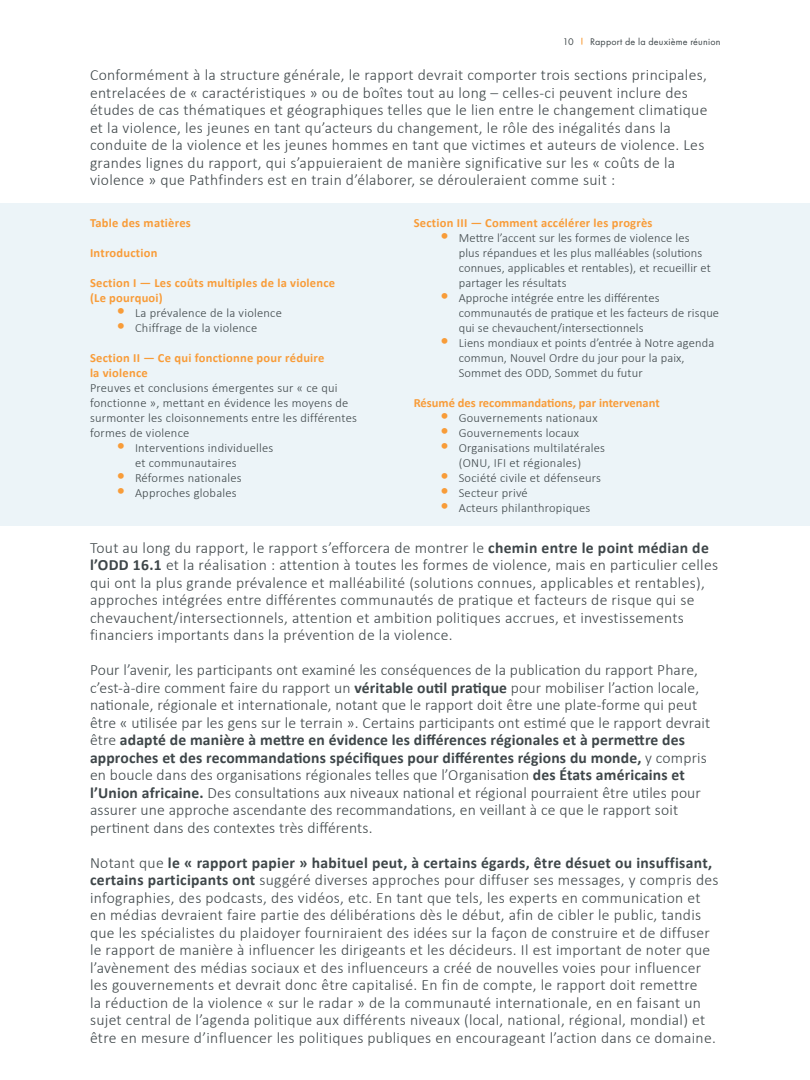
<style>
.page{position:relative;width:810px;height:1080px;background:#fff}
.page>*{position:absolute;margin:0;border:0;box-sizing:border-box;transform-origin:0 0}
.Copy{font:300 15.62px/17.5px "Calibri";letter-spacing:.02em;color:#3e4649}
.Copy-2{font:300 12.5px/15px "Calibri";letter-spacing:.01em;color:#3e4649}
.Copy-3{font:700 12.5px/15px "Calibri";letter-spacing:.02em;color:#f89c39}
.Copy-4{font:700 12.5px "Calibri";color:#f89c39}
.t1{font:10px "Futura PT";letter-spacing:.02em;color:#3e4649}
.s1{font-family:"Gilroy";font-weight:900;font-size:17.5px;color:#f89c39}
.s2{font-weight:700}
</style>
<div class="page">
<div style="left:0;top:204px;width:810px;height:322px;background:#ecf4f8"></div>
<p class="t1" style="left:563px;top:35px;width:12px">10</p>
<p class="t1" style="left:590px;top:35px;width:132px">Rapport de la deuxième réunion</p>
<p class="Copy" style="left:90px;top:66px;width:619px">Conformément à la structure générale, le rapport devrait comporter trois sections principales, entrelacées de « caractéristiques » ou de boîtes tout au long – celles-ci peuvent inclure des études de cas thématiques et géographiques telles que le lien entre le changement climatique et la violence, les jeunes en tant qu’acteurs du changement, le rôle des inégalités dans la conduite de la violence et les jeunes hommes en tant que victimes et auteurs de violence. Les grandes lignes du rapport, qui s’appuieraient de manière significative sur les « coûts de la violence » que Pathfinders est en train d’élaborer, se dérouleraient comme suit :</p>
<p class="Copy-3" style="left:90px;top:215px;width:102px">Table des matières</p>
<p class="Copy-3" style="left:90px;top:245px;width:69px">Introduction</p>
<p class="Copy-3" style="left:90px;top:275px;width:247px">Section I — Les coûts multiples de la violence (Le pourquoi)</p>
<p class="Copy-2" style="left:118px;top:305px;width:166px"><span class="s1">•</span> La prévalence de la violence</p>
<p class="Copy-2" style="left:118px;top:320px;width:141px"><span class="s1">•</span> Chiffrage de la violence</p>
<p class="Copy-3" style="left:90px;top:350px;width:236px">Section II — Ce qui fonctionne pour réduire la violence</p>
<p class="Copy-2" style="left:90px;top:380px;width:269px">Preuves et conclusions émergentes sur « ce qui fonctionne », mettant en évidence les moyens de surmonter les cloisonnements entre les différentes formes de violence</p>
<p class="Copy-2" style="left:135px;top:440px;width:140px;text-indent:-18px"><span class="s1">•</span> Interventions individuelles et communautaires</p>
<p class="Copy-2" style="left:118px;top:470px;width:126px"><span class="s1">•</span> Réformes nationales</p>
<p class="Copy-2" style="left:118px;top:485px;width:121px"><span class="s1">•</span> Approches globales</p>
<p class="Copy-3" style="left:414px;top:215px;width:240px">Section III — Comment accélérer les progrès</p>
<p class="Copy-2" style="left:459px;top:230px;width:254px;text-indent:-18px"><span class="s1">•</span> Mettre l’accent sur les formes de violence les plus répandues et les plus malléables (solutions connues, applicables et rentables), et recueillir et partager les résultats</p>
<p class="Copy-2" style="left:459px;top:290px;width:262px;text-indent:-18px"><span class="s1">•</span> Approche intégrée entre les différentes communautés de pratique et les facteurs de risque qui se chevauchent/intersectionnels</p>
<p class="Copy-2" style="left:459px;top:335px;width:257px;text-indent:-18px"><span class="s1">•</span> Liens mondiaux et points d’entrée à Notre agenda commun, Nouvel Ordre du jour pour la paix,<br>Sommet des ODD, Sommet du futur</p>
<p class="Copy-4" style="left:414px;top:394px;width:247px">Résumé des recommandations, par intervenant</p>
<p class="Copy-2" style="left:441px;top:410px;width:158px"><span class="s1">•</span> Gouvernements nationaux</p>
<p class="Copy-2" style="left:441px;top:425px;width:139px"><span class="s1">•</span> Gouvernements locaux</p>
<p class="Copy-2" style="left:441px;top:440px;width:165px;text-align:center"><span class="s1">•</span> Organisations multilatérales (ONU, IFI et régionales)</p>
<p class="Copy-2" style="left:441px;top:470px;width:161px"><span class="s1">•</span> Société civile et défenseurs</p>
<p class="Copy-2" style="left:441px;top:485px;width:88px"><span class="s1">•</span> Secteur privé</p>
<p class="Copy-2" style="left:441px;top:500px;width:151px"><span class="s1">•</span> Acteurs philanthropiques</p>
<p class="Copy" style="left:90px;top:538px;width:630px">Tout au long du rapport, le rapport s’efforcera de montrer le <span class="s2">chemin entre le point médian de l’ODD 16.1</span> et la réalisation : attention à toutes les formes de violence, mais en particulier celles qui ont la plus grande prévalence et malléabilité (solutions connues, applicables et rentables), approches intégrées entre différentes communautés de pratique et facteurs de risque qui se chevauchent/intersectionnels, attention et ambition politiques accrues, et investissements financiers importants dans la prévention de la violence.</p>
<p class="Copy" style="left:90px;top:661px;width:622px">Pour l’avenir, les participants ont examiné les conséquences de la publication du rapport Phare, c’est-à-dire comment faire du rapport un <span class="s2">véritable outil pratique</span> pour mobiliser l’action locale, nationale, régionale et internationale, notant que le rapport doit être une plate-forme qui peut être « utilisée par les gens sur le terrain ». Certains participants ont estimé que le rapport devrait être <span class="s2">adapté de manière à mettre en évidence les différences régionales et à permettre des approches et des recommandations spécifiques pour différentes régions du monde,</span> y compris en boucle dans des organisations régionales telles que l’Organisation <span class="s2">des États américains et l’Union africaine.</span> Des consultations aux niveaux national et régional pourraient être utiles pour assurer une approche ascendante des recommandations, en veillant à ce que le rapport soit pertinent dans des contextes très différents.</p>
<p class="Copy" style="left:90px;top:853px;width:630px">Notant que <span class="s2">le « rapport papier » habituel peut, à certains égards, être désuet ou insuffisant, certains participants ont</span> suggéré diverses approches pour diffuser ses messages, y compris des infographies, des podcasts, des vidéos, etc. En tant que tels, les experts en communication et en médias devraient faire partie des délibérations dès le début, afin de cibler le public, tandis que les spécialistes du plaidoyer fourniraient des idées sur la façon de construire et de diffuser le rapport de manière à influencer les dirigeants et les décideurs. Il est important de noter que l’avènement des médias sociaux et des influenceurs a créé de nouvelles voies pour influencer les gouvernements et devrait donc être capitalisé. En fin de compte, le rapport doit remettre<br>la réduction de la violence « sur le radar » de la communauté internationale, en en faisant un sujet central de l’agenda politique aux différents niveaux (local, national, régional, mondial) et être en mesure d’influencer les politiques publiques en encourageant l’action dans ce domaine.</p>
</div>
